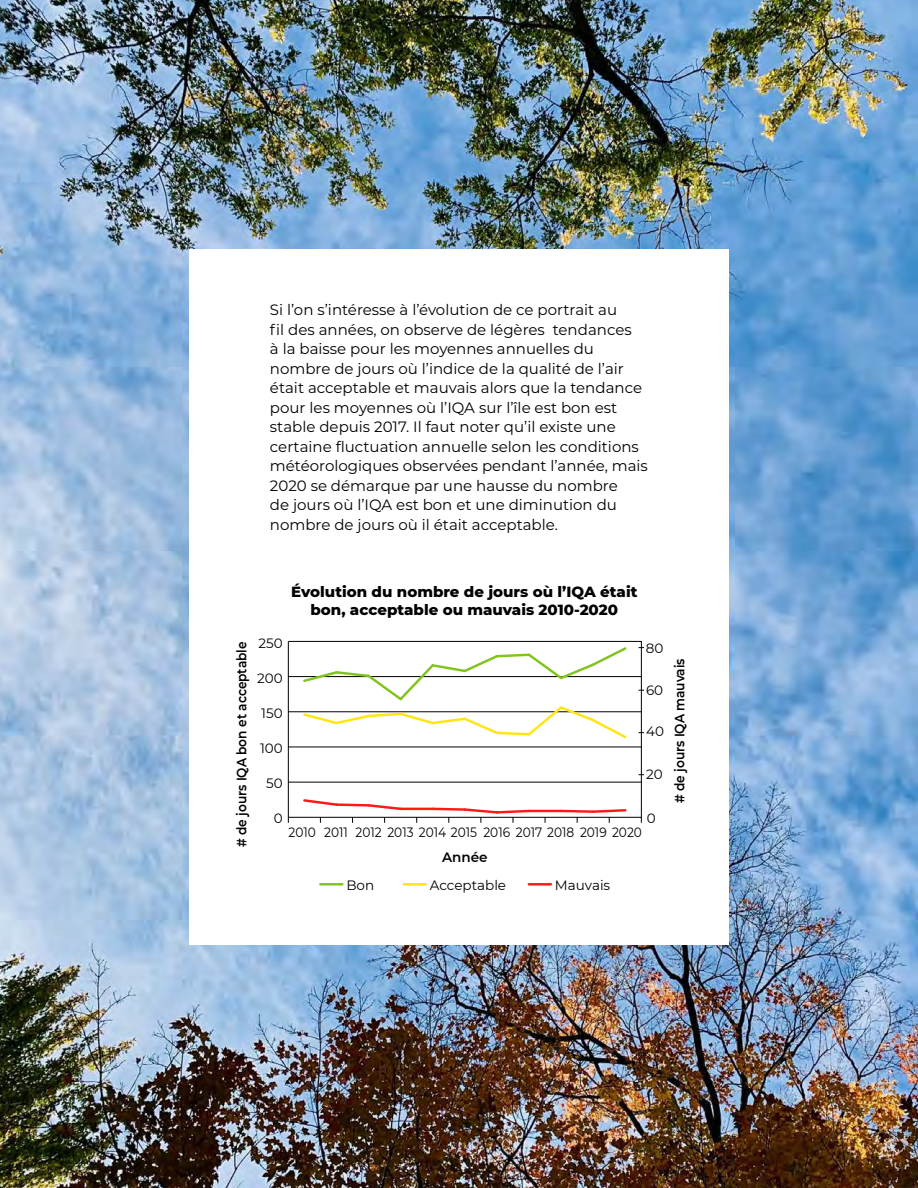
<style>
.page{position:relative;width:918px;height:1188px;background:#fff}
.page>*{position:absolute;margin:0;border:0;box-sizing:border-box;transform-origin:0 0}
.t1{font:15px/19.5px "Montserrat";color:#000}
.t2{font:800 15px/18px "Montserrat";color:#000;text-align:center}
.t3{font:13.5px "Montserrat";color:#000}
.t4{font:13.5px "Montserrat";color:#000;scale:.9 1}
.t5{font:600 13.5px "Montserrat";color:#000;scale:.9 1}
.t6{font:600 13.5px "Montserrat";color:#000}
</style>
<div class="page">
<img style="left:0;top:0;width:918px;height:1188px">
<div style="left:189px;top:250px;width:540px;height:695px;background:#fff"></div>
<hr style="left:288px;top:817px;width:353px;height:1px;background:#000">
<hr style="left:288px;top:641px;width:1px;height:176px;background:#000">
<hr style="left:288px;top:782px;width:354px;height:1px;background:#000">
<hr style="left:288px;top:747px;width:354px;height:1px;background:#000">
<hr style="left:288px;top:711px;width:354px;height:1px;background:#000">
<hr style="left:288px;top:676px;width:354px;height:1px;background:#000">
<hr style="left:288px;top:641px;width:354px;height:1px;background:#000">
<hr style="left:320px;top:883px;width:22px;height:3px;background:#80c41c">
<hr style="left:404px;top:883px;width:22px;height:3px;background:#ffe610">
<svg style="left:301px;top:647px;width:328px;height:92px"></svg>
<hr style="left:529px;top:883px;width:22px;height:3px;background:#fd1a16">
<svg style="left:302px;top:799px;width:101px;height:24px"></svg>
<hr style="left:401px;top:808px;width:32px;height:2px;background:#fd1a16">
<svg style="left:430px;top:807px;width:102px;height:16px"></svg>
<hr style="left:529px;top:810px;width:32px;height:2px;background:#fd1a16">
<svg style="left:559px;top:809px;width:69px;height:14px"></svg>
<hr style="left:641px;top:641px;width:1px;height:177px;background:#000">
<p class="t1" style="left:270px;top:299px;width:379px">Si l’on s’intéresse à l’évolution de ce portrait au<br>fil des années, on observe de légères tendances<br>à la baisse pour les moyennes annuelles du nombre de jours où l’indice de la qualité de l’air était acceptable et mauvais alors que la tendance pour les moyennes où l’IQA sur l’île est bon est stable depuis 2017. Il faut noter qu’il existe une certaine fluctuation annuelle selon les conditions météorologiques observées pendant l’année, mais 2020 se démarque par une hausse du nombre<br>de jours où l’IQA est bon et une diminution du nombre de jours où il était acceptable.</p>
<p class="t5" style="left:232px;top:847px;width:230px;rotate:-90deg"># de jours IQA bon et acceptable</p>
<p class="t3" style="left:259px;top:634px;width:26px">250</p>
<p class="t3" style="left:257px;top:669px;width:27px">200</p>
<p class="t3" style="left:261px;top:704px;width:23px">150</p>
<p class="t3" style="left:260px;top:739px;width:24px">100</p>
<p class="t3" style="left:266px;top:774px;width:18px">50</p>
<p class="t3" style="left:274px;top:809px;width:10px">0</p>
<p class="t2" style="left:291px;top:582px;width:348px">Évolution du nombre de jours où l’IQA était bon, acceptable ou mauvais 2010-2020</p>
<p class="t3" style="left:646px;top:638px;width:19px">80</p>
<p class="t3" style="left:646px;top:681px;width:19px">60</p>
<p class="t3" style="left:646px;top:722px;width:19px">40</p>
<p class="t3" style="left:646px;top:765px;width:18px">20</p>
<p class="t3" style="left:647px;top:809px;width:10px">0</p>
<p class="t4" style="left:289px;top:823px;width:32px">2010</p>
<p class="t4" style="left:324px;top:823px;width:355px">2011 2012 2013 2014 2015 2016 2017 2018 2019 2020</p>
<p class="t6" style="left:442px;top:848px;width:47px">Année</p>
<p class="t3" style="left:346px;top:876px;width:29px">Bon</p>
<p class="t3" style="left:430px;top:876px;width:78px">Acceptable</p>
<p class="t3" style="left:555px;top:876px;width:57px">Mauvais</p>
<p class="t5" style="left:670px;top:803px;width:162px;rotate:-90deg"># de jours IQA mauvais</p>
</div>
